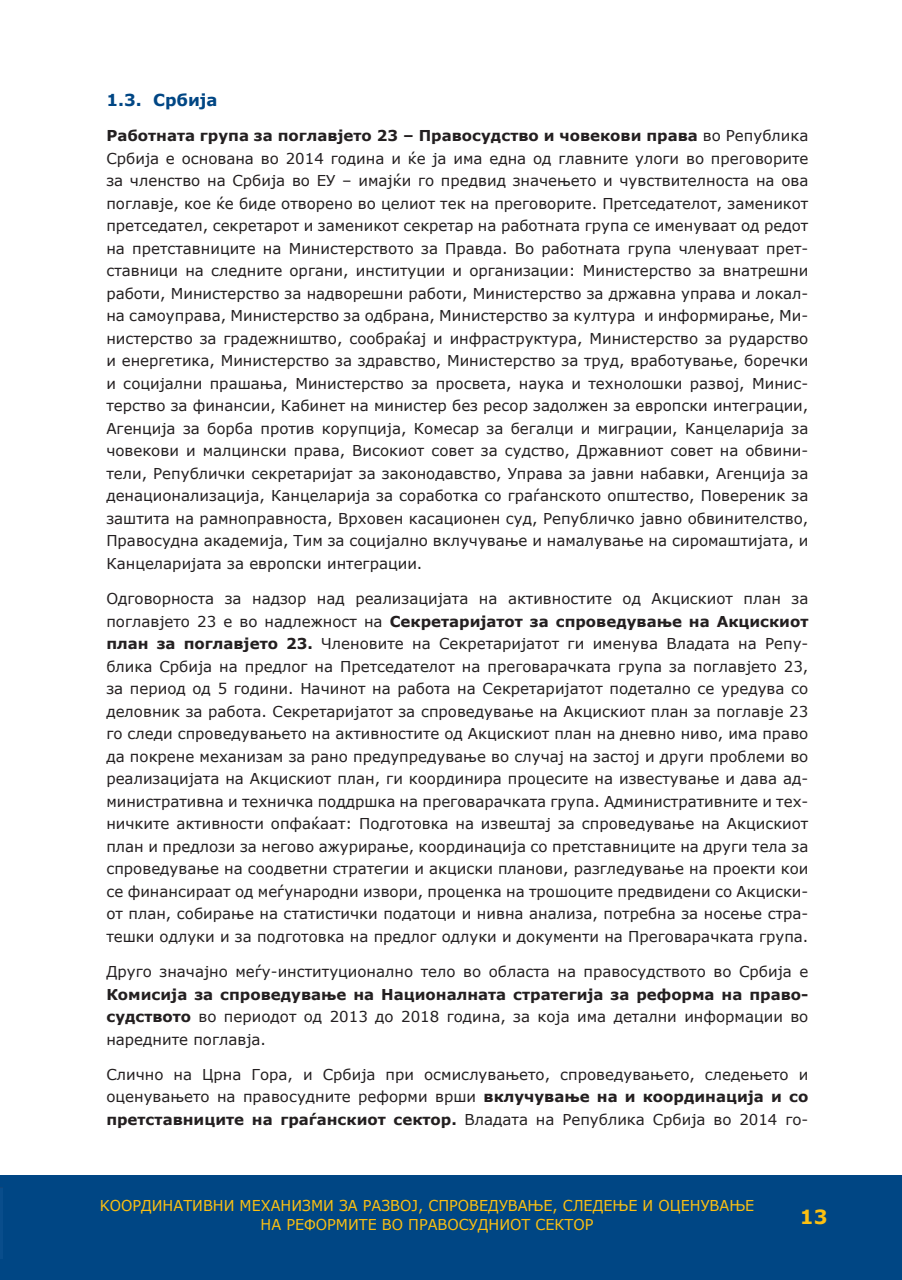
<style>
.page{position:relative;width:902px;height:1280px;background:#fff}
.page>*{position:absolute;margin:0;border:0;box-sizing:border-box;transform-origin:0 0}
.t1{font:700 19.5px "Verdana";color:#fcc011}
.t2{font:700 16.5px "Verdana";color:#004684}
.t3{font:15px/22.5px "Verdana";color:#231f20;text-align:justify}
.t4{font:15px/19.5px "Verdana";color:#fcc011;text-align:center;scale:.96 1}
.s1{font-weight:700}
</style>
<div class="page">
<div style="left:1px;top:1175px;width:900px;height:105px;background:#004684"></div>
<hr style="left:0;top:1175px;width:1px;height:105px;background:#004684">
<hr style="left:0;top:1187px;width:3px;height:72px;background:#11457b">
<hr style="left:0;top:1188px;width:3px;height:71px;background:#094d8b">
<p class="t2" style="left:106px;top:88px;width:113px">1.3. Србија</p>
<p class="t3" style="left:106px;top:125px;width:703px"><span class="s1">Работната група за поглавјето 23 – П равосудство и човекови права</span> во Република Србија е основана во 2014 година и ќе ја има една од главните улоги во преговорите за членство на Србија во ЕУ – имајќи го предвид значењето и чувствителноста на ова поглавје, кое ќе биде отворено во целиот тек на преговорите. Претседателот, заменикот претседател, секретарот и заменикот секретар на работната група се именуваат од редот на претставниците на Министерството за Правда. Во работната група членуваат прет&shy;ставници на следните органи, институции и организации: Министерство за внатрешни работи, Министерство за надворешни работи, Министерство за државна управа и локал&shy;на самоуправа, Министерство за одбрана, Министерство за култура и информирање, Ми&shy;нистерство за градежништво, сообраќај и инфраструктура, Министерство за рударство и енергетика, Министерство за здравство, Министерство за труд, вработување, боречки и социјални прашања, Министерство за просвета, наука и технолошки развој, Минис&shy;терство за финансии, Кабинет на министер без ресор задолжен за европски интеграции, Агенција за борба против корупција, Комесар за бегалци и миграции, Канцеларија за човекови и малцински права, Високиот совет за судство, Државниот совет на обвини&shy;тели, Републички секретаријат за законодавство, Управа за јавни набавки, Агенција за денационализација, Канцеларија за соработка со граѓанското општество, Повереник за заштита на рамноправноста, Врховен касационен суд, Републичко јавно обвинителство, Правосудна академија, Тим за социјално вклучување и намалување на сиромаштијата, и Канцеларијата за европски интеграции.</p>
<p class="t3" style="left:106px;top:587px;width:703px">Одговорноста за надзор над реализацијата на активностите од Акцискиот план за поглавјето 23 е во надлежност на <span class="s1">Секретаријатот за спроведување на Акцискиот план за поглавјето 23.</span> Членовите на Секретаријатот ги именува Владата на Репу&shy;блика Србија на предлог на Претседателот на преговарачката група за поглавјето 23, за период од 5 години. Начинот на работа на Секретаријатот подетално се уредува со деловник за работа. Секретаријатот за спроведување на Акцискиот план за поглавје 23 го следи спроведувањето на активностите од Акцискиот план на дневно ниво, има право да покрене механизам за рано предупредување во случај на застој и други проблеми во реализацијата на Акцискиот план, ги координира процесите на известување и дава ад&shy;министративна и техничка поддршка на преговарачката група. Административните и тех&shy;ничките активности опфаќаат: Подготовка на извештај за спроведување на Акцискиот план и предлози за негово ажурирање, координација со претставниците на други тела за спроведување на соодветни стратегии и акциски планови, разгледување на проекти кои се финансираат од меѓународни извори, проценка на трошоците предвидени со Акциски&shy;от план, собирање на статистички податоци и нивна анализа, потребна за носење стра&shy;тешки одлуки и за подготовка на предлог одлуки и документи на Преговарачката група.</p>
<p class="t3" style="left:106px;top:960px;width:703px">Друго значајно меѓу-институционално тело во областа на правосудството во Србија е</p>
<p class="t3" style="left:106px;top:983px;width:703px"><span class="s1">Комисија за спроведување на Н ационалната стратегија за реформа на право&shy;судството</span> во периодот од 2013 до 2018 година, за која има детални информации во наредните поглавја.</p>
<p class="t3" style="left:106px;top:1063px;width:703px">Слично на Црна Гора, и Србија при осмислувањето, спроведувањето, следењето и оценувањето на правосудните реформи врши <span class="s1">вклучување на и координација и со претставниците на граѓанскиот сектор.</span> Владата на Република Србија во 2014 го-</p>
<p class="t4" style="left:100px;top:1195px;width:683px">Kоординативни механизми за развој, спроведување, следење и оценување на реформите во правосудниот сектор</p>
<h1 class="t1" style="left:799px;top:1203px;width:29px">13</h1>
</div>
